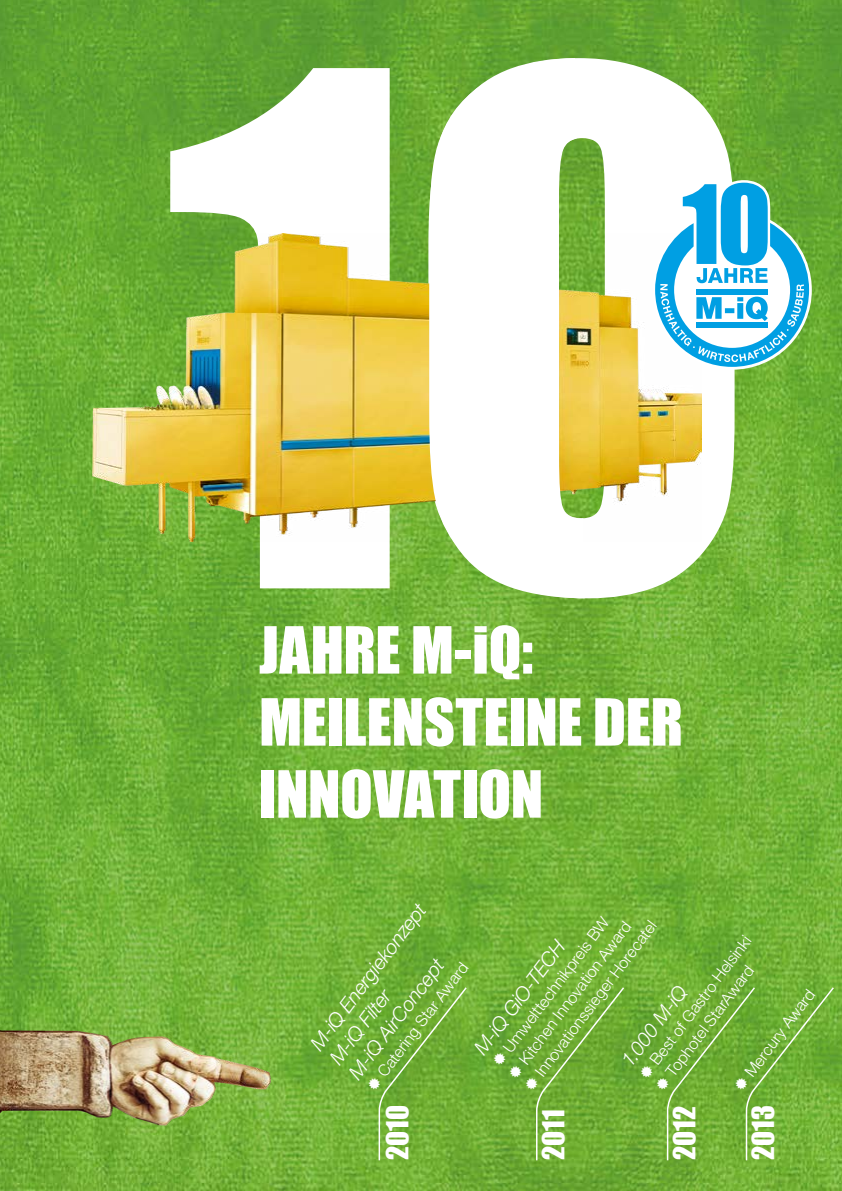
<style>
.page{position:relative;width:842px;height:1191px;background:#fff}
.page>*{position:absolute;margin:0;border:0;box-sizing:border-box;transform-origin:0 0}
.t1{font:60px/72px "Impact";letter-spacing:-.005em;color:#fff}
.t2{font:28px "Impact";letter-spacing:.005em;color:#fff}
.t3{font:italic 300 20px/24px "Helvetica Neue LTW1 G";color:#fff}
.t4{font:300 16px/20px "Helvetica Neue LTW1 G";color:#fff}
</style>
<div class="page">
<img style="left:0;top:0;width:842px;height:1191px">
<svg style="left:428px;top:58px;width:306px;height:540px"></svg>
<svg style="left:170px;top:68px;width:220px;height:520px"></svg>
<img style="left:92px;top:233px;width:609px;height:308px">
<svg style="left:429px;top:58px;width:156px;height:540px"></svg>
<img style="left:0;top:1017px;width:277px;height:158px">
<svg style="left:652px;top:180px;width:160px;height:190px"></svg>
<svg style="left:366px;top:985px;width:102px;height:176px;background:#70ae36"></svg>
<svg style="left:492px;top:985px;width:134px;height:176px;background:#6fac35"></svg>
<svg style="left:638px;top:985px;width:197px;height:176px;background:#71af38"></svg>
<h1 class="t1" style="left:259px;top:612px;width:425px">JAHRE M-iQ:<br>MEILENSTEINE DER<br>INNOVATION</h1>
<p class="t3" style="left:305px;top:1040px;width:179px;rotate:-53deg">M-iQ Energiekonzept<br>M-iQ Filter<br>M-iQ AirConcept</p>
<p class="t4" style="left:498px;top:1044px;width:192px;rotate:-53deg">Umwelttechnikpreis BW<br>Kitchen Innovation Award<br>Innovationssieger Horecatel</p>
<p class="t4" style="left:645px;top:1056px;width:158px;rotate:-53deg">Best of Gastro Helsinki<br>Tophotel StarAward</p>
<h2 class="t2" style="left:742px;top:1160px;width:57px;rotate:-90deg">2013</h2>
<p class="t3" style="left:469px;top:1045px;width:138px;rotate:-53deg">M-iQ GiO-TECH</p>
<p class="t4" style="left:373px;top:1068px;width:140px;rotate:-53deg">Catering Star Award</p>
<p class="t3" style="left:616px;top:1057px;width:97px;rotate:-53deg">1.000 M-iQ</p>
<p class="t4" style="left:740px;top:1068px;width:107px;rotate:-53deg">Mercury Award</p>
<h2 class="t2" style="left:376px;top:1160px;width:57px;rotate:-90deg">2010</h2>
<h2 class="t2" style="left:663px;top:1160px;width:56px;rotate:-90deg">2012</h2>
<h2 class="t2" style="left:532px;top:1160px;width:53px;rotate:-90deg">2011</h2>
</div>
